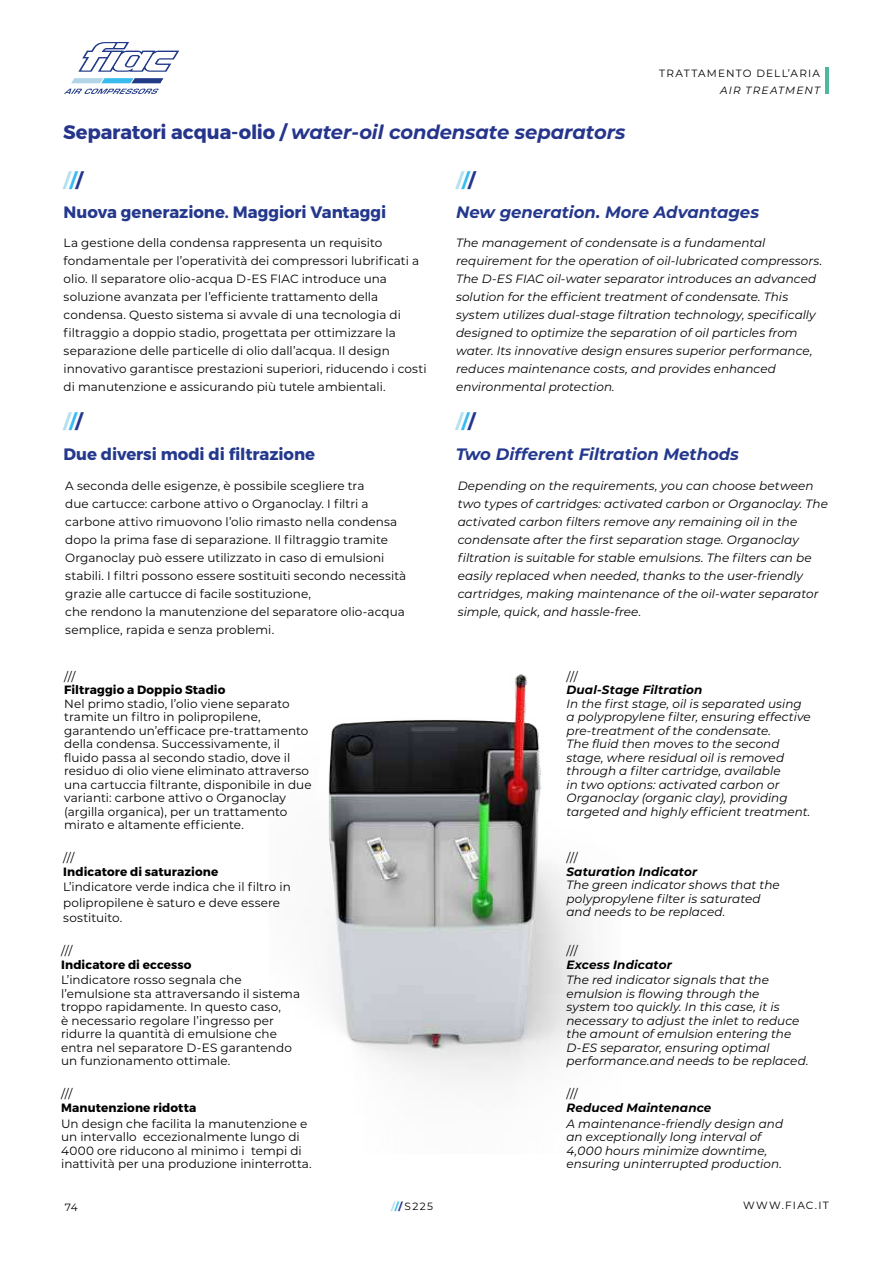
<style>
.page{position:relative;width:893px;height:1263px;background:#fff}
.page>*{position:absolute;margin:0;border:0;box-sizing:border-box;transform-origin:0 0}
.t1{font:italic 700 19.5px "Montserrat";letter-spacing:-.005em;color:#26358c}
.t2{font:700 19.5px "Montserrat";color:#b3dfef}
.t3{font:700 16.5px "Montserrat";letter-spacing:-.005em;color:#24388d}
.t4{font:italic 700 16.5px "Montserrat";letter-spacing:-.005em;color:#24388d}
.t5{font:12px/13.5px "Montserrat";letter-spacing:.005em;color:#000}
.t6{font:italic 12px/13.5px "Montserrat";letter-spacing:.005em;color:#000}
.t7{font:700 12px "Montserrat";letter-spacing:.01em;color:#000}
.t8{font:italic 700 12px "Montserrat";letter-spacing:.01em;color:#000}
.t9{font:10.5px "Montserrat";letter-spacing:.115em;color:#000}
.t10{font:italic 10.5px "Montserrat";letter-spacing:.11em;color:#000}
.s1{font-style:normal}
.s2{color:#36bcee}
.s3{color:#26358c}
.s4{font-weight:700;color:#b3dfef}
.s5{font-weight:700;color:#36bcee}
.s6{font-weight:700;color:#26358c}
</style>
<div class="page">
<hr style="left:825px;top:67px;width:4px;height:27px;background:#4db89f">
<svg style="left:64px;top:42px;width:116px;height:52px"></svg>
<img style="left:328px;top:674px;width:267px;height:410px">
<h1 class="t1" style="left:63px;top:118px;width:564px"><span class="s1">Separatori acqua-olio /</span> water-oil condensate separators</h1>
<p class="t9" style="left:659px;top:66px;width:162px">TRATTAMENTO DELL’ARIA</p>
<p class="t10" style="left:720px;top:83px;width:101px">AIR TREATMENT</p>
<h1 class="t2" style="left:64px;top:168px;width:21px">/<span class="s2">/</span><span class="s3">/</span></h1>
<h2 class="t3" style="left:64px;top:202px;width:324px">Nuova generazione. Maggiori Vantaggi</h2>
<p class="t5" style="left:64px;top:233px;width:364px;line-height:18px">La gestione della condensa rappresenta un requisito fondamentale per l’operatività dei compressori lubrificati a olio. Il separatore olio-acqua D-ES FIAC introduce una soluzione avanzata per l’efficiente trattamento della condensa. Questo sistema si avvale di una tecnologia di filtraggio a doppio stadio, progettata per ottimizzare la separazione delle particelle di olio dall’acqua. Il design innovativo garantisce prestazioni superiori, riducendo i costi di manutenzione e assicurando più tutele ambientali.</p>
<h1 class="t2" style="left:63px;top:409px;width:21px">/<span class="s2">/</span><span class="s3">/</span></h1>
<h2 class="t3" style="left:63px;top:444px;width:253px">Due diversi modi di filtrazione</h2>
<p class="t5" style="left:65px;top:476px;width:343px;line-height:18px">A seconda delle esigenze, è possibile scegliere tra<br>due cartucce: carbone attivo o Organoclay. I filtri a carbone attivo rimuovono l’olio rimasto nella condensa dopo la prima fase di separazione. Il filtraggio tramite Organoclay può essere utilizzato in caso di emulsioni stabili. I filtri possono essere sostituiti secondo necessità grazie alle cartucce di facile sostituzione,<br>che rendono la manutenzione del separatore olio-acqua semplice, rapida e senza problemi.</p>
<p class="t5" style="left:64px;top:669px;width:11px">///</p>
<p class="t7" style="left:64px;top:682px;width:163px">Filtraggio a Doppio Stadio</p>
<p class="t5" style="left:64px;top:696px;width:249px">Nel primo stadio, l’olio viene separato tramite un filtro in polipropilene, garantendo un’efficace pre-trattamento della condensa. Successivamente, il fluido passa al secondo stadio, dove il residuo di olio viene eliminato attraverso una cartuccia filtrante, disponibile in due varianti: carbone attivo o Organoclay (argilla organica), per un trattamento mirato e altamente efficiente.</p>
<p class="t5" style="left:63px;top:850px;width:11px">///</p>
<p class="t7" style="left:63px;top:864px;width:156px">Indicatore di saturazione</p>
<p class="t5" style="left:63px;top:879px;width:229px;line-height:15.6px">L’indicatore verde indica che il filtro in polipropilene è saturo e deve essere sostituito.</p>
<p class="t5" style="left:61px;top:944px;width:11px">///</p>
<p class="t7" style="left:61px;top:957px;width:132px">Indicatore di eccesso</p>
<p class="t5" style="left:61px;top:973px;width:240px">L’indicatore rosso segnala che l’emulsione sta attraversando il sistema troppo rapidamente. In questo caso,<br>è necessario regolare l’ingresso per ridurre la quantità di emulsione che entra nel separatore D-ES garantendo un funzionamento ottimale.</p>
<p class="t5" style="left:61px;top:1087px;width:11px">///</p>
<p class="t7" style="left:61px;top:1100px;width:137px">Manutenzione ridotta</p>
<p class="t5" style="left:61px;top:1116px;width:252px">Un design che facilita la manutenzione e un intervallo eccezionalmente lungo di 4000 ore riducono al minimo i tempi di inattività per una produzione ininterrotta.</p>
<h1 class="t2" style="left:456px;top:168px;width:21px">/<span class="s2">/</span><span class="s3">/</span></h1>
<h2 class="t4" style="left:456px;top:201px;width:305px">New generation. More Advantages</h2>
<p class="t6" style="left:456px;top:233px;width:368px;line-height:18px">The management of condensate is a fundamental requirement for the operation of oil-lubricated compressors.<br>The D-ES FIAC oil-water separator introduces an advanced solution for the efficient treatment of condensate. This system utilizes dual-stage filtration technology, specifically designed to optimize the separation of oil particles from water. Its innovative design ensures superior performance, reduces maintenance costs, and provides enhanced environmental protection.</p>
<h1 class="t2" style="left:456px;top:409px;width:21px">/<span class="s2">/</span><span class="s3">/</span></h1>
<h2 class="t4" style="left:456px;top:442px;width:285px">Two Different Filtration Methods</h2>
<p class="t6" style="left:458px;top:476px;width:372px;line-height:18px">Depending on the requirements, you can choose between two types of cartridges: activated carbon or Organoclay. The activated carbon filters remove any remaining oil in the condensate after the first separation stage. Organoclay filtration is suitable for stable emulsions. The filters can be easily replaced when needed, thanks to the user-friendly cartridges, making maintenance of the oil-water separator simple, quick, and hassle-free.</p>
<p class="t5" style="left:566px;top:669px;width:11px">///</p>
<p class="t8" style="left:566px;top:681px;width:137px">Dual-Stage Filtration</p>
<p class="t6" style="left:566px;top:696px;width:246px">In the first stage, oil is separated using a polypropylene filter, ensuring effective pre-treatment of the condensate.<br>The fluid then moves to the second stage, where residual oil is removed through a filter cartridge, available<br>in two options: activated carbon or Organoclay (organic clay), providing targeted and highly efficient treatment.</p>
<p class="t5" style="left:566px;top:850px;width:11px">///</p>
<p class="t8" style="left:566px;top:862px;width:132px">Saturation Indicator</p>
<p class="t6" style="left:566px;top:877px;width:215px">The green indicator shows that the polypropylene filter is saturated and needs to be replaced.</p>
<p class="t5" style="left:566px;top:944px;width:11px">///</p>
<p class="t8" style="left:566px;top:956px;width:107px">Excess Indicator</p>
<p class="t6" style="left:566px;top:973px;width:244px">The red indicator signals that the emulsion is flowing through the<br>system too quickly. In this case, it is necessary to adjust the inlet to reduce the amount of emulsion entering the D-ES separator, ensuring optimal performance.and needs to be replaced.</p>
<p class="t5" style="left:566px;top:1087px;width:11px">///</p>
<p class="t8" style="left:566px;top:1099px;width:147px">Reduced Maintenance</p>
<p class="t6" style="left:566px;top:1116px;width:218px">A maintenance-friendly design and an exceptionally long interval of 4,000 hours minimize downtime, ensuring uninterrupted production.</p>
<p class="t9" style="left:65px;top:1200px;width:15px">74</p>
<p class="t9" style="left:391px;top:1198px;width:44px"><span class="s4">/</span><span class="s5">/</span><span class="s6">/</span> S225</p>
<p class="t9" style="left:743px;top:1198px;width:87px">WWW.FIAC.IT</p>
</div>
